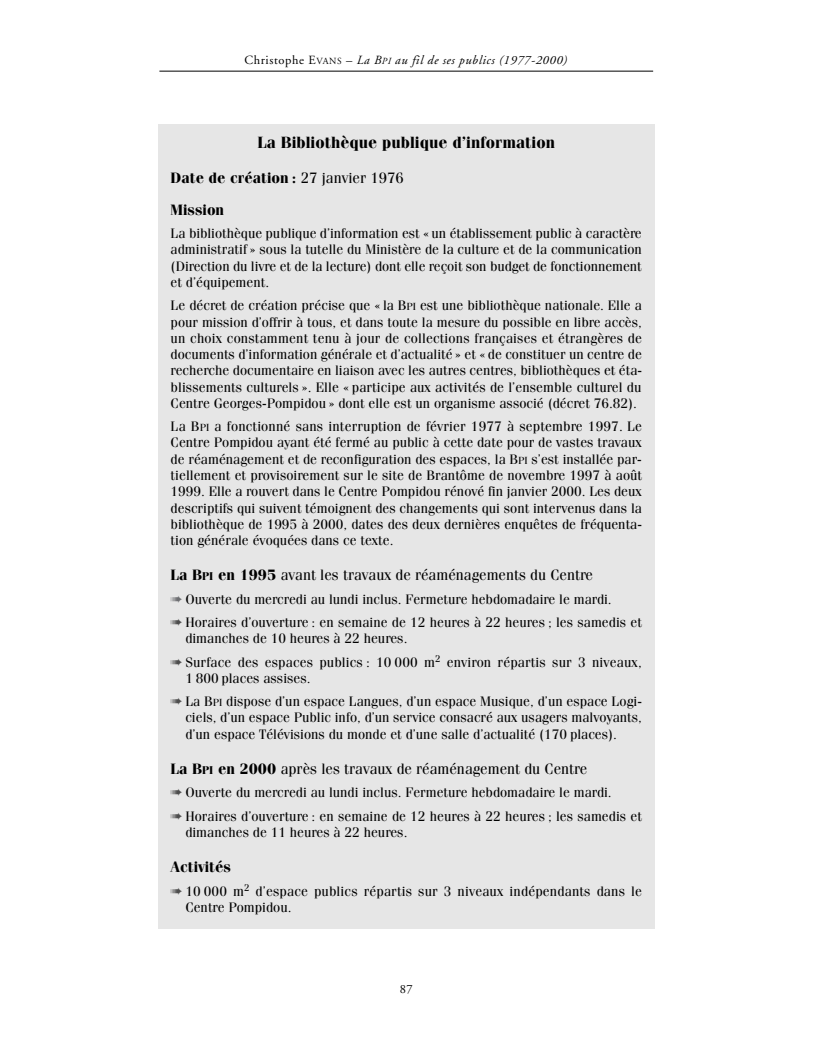
<style>
.page{position:relative;width:814px;height:1052px;background:#fff}
.page>*{position:absolute;margin:0;border:0;box-sizing:border-box;transform-origin:0 0}
.t1{font:700 16.25px "Fenice";color:#000}
.t2{font:15px "Fenice";color:#000}
.t3{font:700 15px/31.6px "Fenice";color:#000}
.t4{font:13.75px/16.2px "Fenice";color:#000}
.t5{font:italic 12.5px "Adobe Garamond";letter-spacing:.05em;color:#000}
.t6{font:12.5px "Adobe Garamond";color:#000}
.s1{font-style:normal}
.s2{font-style:normal;font-size:9.38px}
.s3{font-size:9.38px}
.s4{font-weight:400}
.s5{font-size:10.25px}
.s6{font-weight:700}
.s7{font-weight:700;font-size:11.25px}
.s8{color:#6d6e71}
.s9{color:#4d4d4d}
</style>
<div class="page">
<hr style="left:159px;top:71px;width:494px;height:1px;background:#000">
<div style="left:158px;top:124px;width:496px;height:804px;background:#e6e6e6"></div>
<p class="t5" style="left:244px;top:55px;width:324px"><span class="s1">Christophe E</span><span class="s2">VANS</span> <span class="s1">–</span> La B<span class="s3">PI</span> au fil de ses publics (1977-2000)</p>
<p class="t1" style="left:257px;top:135px;width:299px">La Bibliothèque publique d’information</p>
<p class="t3" style="left:171px;top:163px;width:235px">Date de création : <span class="s4">27 janvier 1976<br></span>Mission</p>
<p class="t4" style="left:171px;top:226px;width:473px;text-align:justify">La bibliothèque publique d’information est « un établissement public à caractère administratif » sous la tutelle du Ministère de la culture et de la communication (Direction du livre et de la lecture) dont elle reçoit son budget de fonctionnement et d’équipement.</p>
<p class="t4" style="left:171px;top:298px;width:473px;text-align:justify">Le décret de création précise que « la B<span class="s5">PI</span> est une bibliothèque nationale. Elle a pour mission d’offrir à tous, et dans toute la mesure du possible en libre accès, un choix constamment tenu à jour de collections françaises et étrangères de documents d’information générale et d’actualité » et « de constituer un centre de recherche documentaire en liaison avec les autres centres, bibliothèques et éta&shy;blissements culturels ». Elle « participe aux activités de l’ensemble culturel du Centre Georges-Pompidou » dont elle est un organisme associé (décret 76.82).</p>
<p class="t4" style="left:171px;top:419px;width:473px;text-align:justify">La B<span class="s5">PI</span> a fonctionné sans interruption de février 1977 à septembre 1997. Le Centre Pompidou ayant été fermé au public à cette date pour de vastes travaux de réaménagement et de reconfiguration des espaces, la B<span class="s5">PI</span> s’est installée par&shy;tiellement et provisoirement sur le site de Brantôme de novembre 1997 à août 1999. Elle a rouvert dans le Centre Pompidou rénové fin janvier 2000. Les deux descriptifs qui suivent témoignent des changements qui sont intervenus dans la bibliothèque de 1995 à 2000, dates des deux dernières enquêtes de fréquenta&shy;tion générale évoquées dans ce texte.</p>
<p class="t2" style="left:171px;top:569px;width:424px"><span class="s6">La B</span><span class="s7">PI</span> <span class="s6">en 1995</span> avant les travaux de réaménagements du Centre</p>
<p class="t4" style="left:171px;top:588px;width:473px;line-height:23.4px"><span class="s8">➠</span> Ouverte du mercredi au lundi inclus. Fermeture hebdomadaire le mardi.<br><span class="s9">➠</span> Horaires d’ouverture : en semaine de 12 heures à 22 heures ; les samedis et</p>
<p class="t4" style="left:171px;top:627px;width:473px;line-height:23.4px;text-indent:15px">dimanches de 10 heures à 22 heures.<br><span class="s9">➠</span> Surface des espaces publics : 10 000 m<sup>2</sup> environ répartis sur 3 niveaux,</p>
<p class="t4" style="left:171px;top:667px;width:473px;line-height:23.4px;text-indent:15px">1 800 places assises.<br><span class="s9">➠</span> La B<span class="s5">PI</span> dispose d’un espace Langues, d’un espace Musique, d’un espace Logi-</p>
<p class="t4" style="left:185px;top:710px;width:458px">ciels, d’un espace Public info, d’un service consacré aux usagers malvoyants, d’un espace Télévisions du monde et d’une salle d’actualité (170 places).</p>
<p class="t2" style="left:171px;top:762px;width:418px"><span class="s6">La B</span><span class="s7">PI</span> <span class="s6">en 2000</span> après les travaux de réaménagement du Centre</p>
<p class="t4" style="left:171px;top:781px;width:473px;line-height:23.4px"><span class="s9">➠</span> Ouverte du mercredi au lundi inclus. Fermeture hebdomadaire le mardi.<br><span class="s9">➠</span> Horaires d’ouverture : en semaine de 12 heures à 22 heures ; les samedis et</p>
<p class="t4" style="left:185px;top:825px;width:224px">dimanches de 11 heures à 22 heures.</p>
<p class="t3" style="left:171px;top:851px;width:62px">Activités</p>
<p class="t4" style="left:185px;top:883px;width:458px;text-indent:-15px"><span class="s9">➠</span> 10 000 m<sup>2</sup> d’espace publics répartis sur 3 niveaux indépendants dans le<br>Centre Pompidou.</p>
<p class="t6" style="left:400px;top:982px;width:15px">87</p>
</div>
